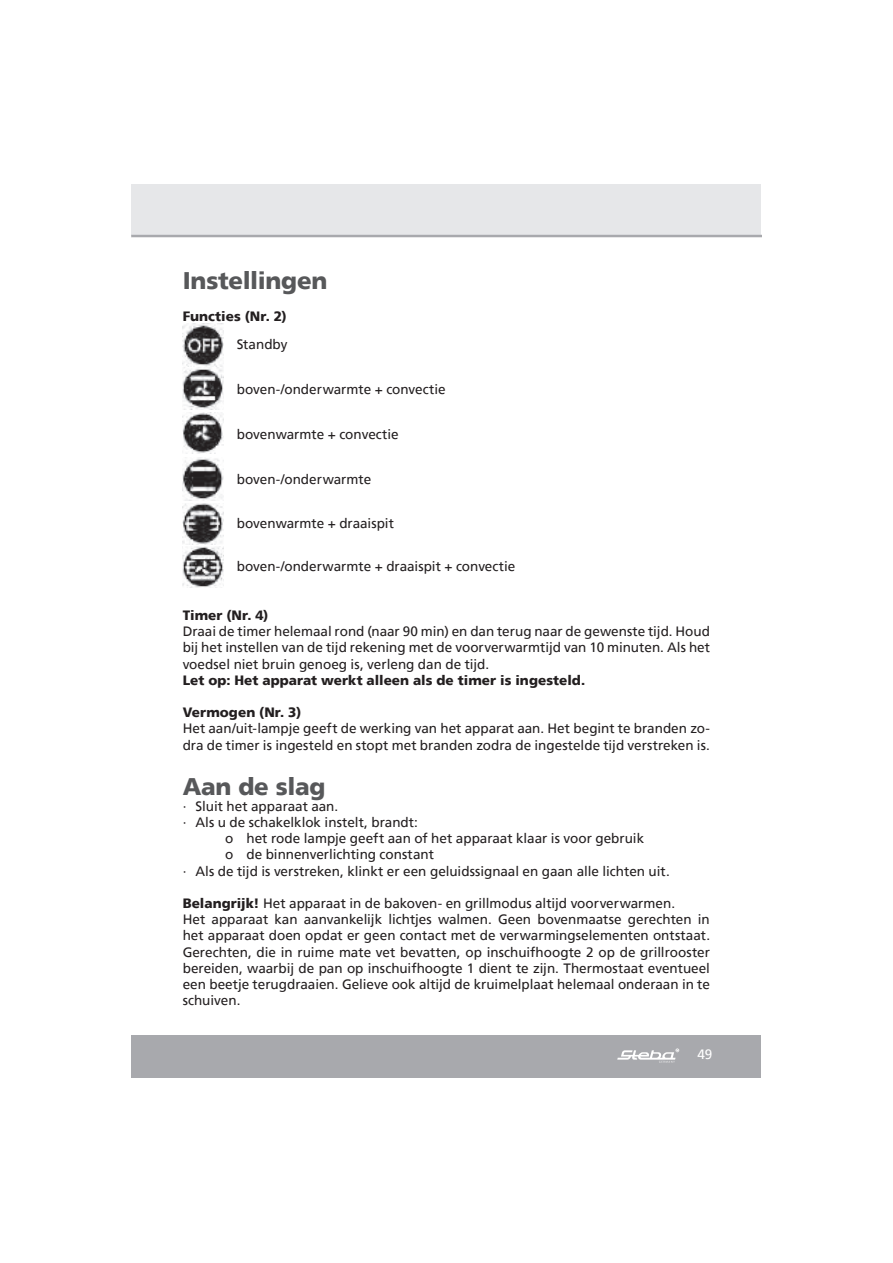
<style>
.page{position:relative;width:893px;height:1263px;background:#fff}
.page>*{position:absolute;margin:0;border:0;box-sizing:border-box;transform-origin:0 0}
.t1{font:900 24px "Frutiger";letter-spacing:-.01em;color:#57585a}
.t2{font:13.5px/16.2px "Frutiger";color:#231f20}
.t3{font:900 13.5px "Frutiger";letter-spacing:.005em;color:#231f20}
.t4{font:13.5px "Frutiger";color:#fff}
.s1{font-weight:900}
</style>
<div class="page">
<div style="left:132px;top:185px;width:629px;height:51px;background:#e6e7e9"></div>
<div style="left:132px;top:1035px;width:629px;height:43px;background:#a8a9ad"></div>
<svg style="left:617px;top:1048px;width:62px;height:15px"></svg>
<hr style="left:132px;top:235px;width:629px;height:2px;background:#a8a9ad">
<img style="left:183px;top:324px;width:41px;height:42px">
<img style="left:183px;top:368px;width:41px;height:41px">
<img style="left:183px;top:412px;width:41px;height:42px">
<img style="left:183px;top:458px;width:41px;height:42px">
<img style="left:183px;top:503px;width:41px;height:41px">
<img style="left:183px;top:547px;width:41px;height:41px">
<h1 class="t1" style="left:183px;top:270px;width:146px">Instellingen</h1>
<p class="t3" style="left:183px;top:310px;width:106px">Functies (Nr. 2)</p>
<p class="t2" style="left:237px;top:337px;width:52px">Standby</p>
<p class="t2" style="left:237px;top:382px;width:210px">boven-/onderwarmte + convectie</p>
<p class="t2" style="left:237px;top:427px;width:164px">bovenwarmte + convectie</p>
<p class="t2" style="left:237px;top:472px;width:136px">boven-/onderwarmte</p>
<p class="t2" style="left:237px;top:516px;width:159px">bovenwarmte + draaispit</p>
<p class="t2" style="left:237px;top:560px;width:280px">boven-/onderwarmte + draaispit + convectie</p>
<p class="t3" style="left:183px;top:609px;width:87px">Timer (Nr. 4)</p>
<p class="t2" style="left:183px;top:624px;width:529px;text-align:justify">Draai de timer helemaal rond (naar 90 min) en dan terug naar de gewenste tijd. Houd bij het instellen van de tijd rekening met de voorverwarmtijd van 10 minuten. Als het voedsel niet bruin genoeg is, verleng dan de tijd.</p>
<p class="t3" style="left:183px;top:674px;width:404px">Let op: Het apparat werkt alleen als de timer is ingesteld.</p>
<p class="t3" style="left:183px;top:707px;width:120px">Vermogen (Nr. 3)</p>
<p class="t2" style="left:183px;top:722px;width:529px">Het aan/uit-lampje geeft de werking van het apparat aan. Het begint te branden zo&shy;dra de timer is ingesteld en stopt met branden zodra de ingestelde tijd verstreken is.</p>
<h1 class="t1" style="left:183px;top:776px;width:144px">Aan de slag</h1>
<p class="t2" style="left:195px;top:799px;width:144px">Sluit het apparaat aan.</p>
<p class="t2" style="left:195px;top:815px;width:224px">Als u de schakelklok instelt, brandt:</p>
<p class="t2" style="left:225px;top:831px;width:420px">o het rode lampje geeft aan of het apparaat klaar is voor gebruik</p>
<p class="t2" style="left:225px;top:848px;width:210px">o de binnenverlichting constant</p>
<p class="t2" style="left:195px;top:864px;width:476px">Als de tijd is verstreken, klinkt er een geluidssignaal en gaan alle lichten uit.</p>
<p class="t2" style="left:183px;top:896px;width:529px"><span class="s1">Belangrijk!</span> Het apparaat in de bakoven- en grillmodus altijd voorverwarmen.<br>Het apparaat kan aanvankelijk lichtjes walmen. Geen bovenmaatse gerechten in het apparaat doen opdat er geen contact met de verwarmingselementen ontstaat.<br>Gerechten, die in ruime mate vet bevatten, op inschuifhoogte 2 op de grillrooster bereiden, waarbij de pan op inschuifhoogte 1 dient te zijn. Thermostaat eventueel een beetje terugdraaien. Gelieve ook altijd de kruimelplaat helemaal onderaan in te schuiven.</p>
<p class="t4" style="left:697px;top:1049px;width:17px">49</p>
</div>
